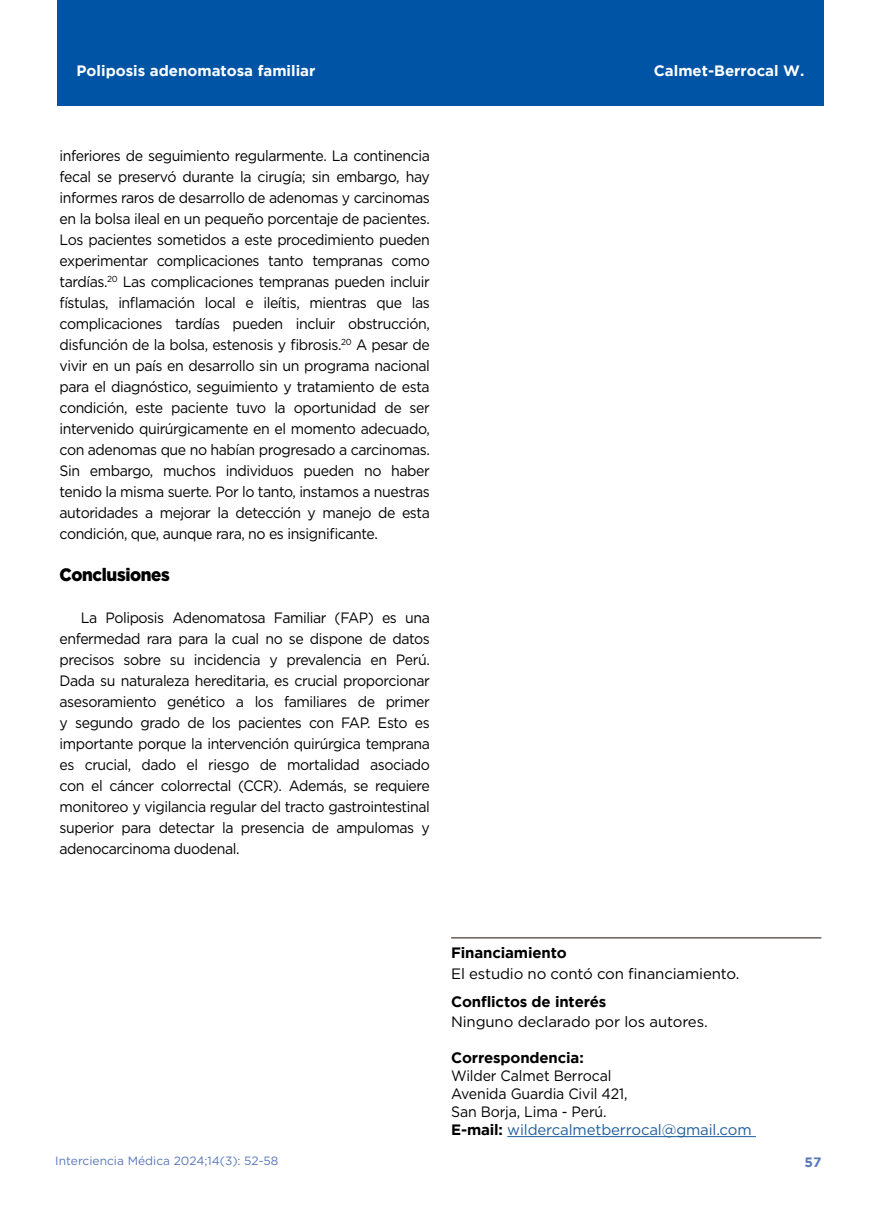
<style>
.page{position:relative;width:881px;height:1212px;background:#fff}
.page>*{position:absolute;margin:0;border:0;box-sizing:border-box;transform-origin:0 0}
.t1{font:900 18px "Gotham";letter-spacing:-.02em;color:#000;scale:.94 1}
.t2{font:15px/21px "Gotham";letter-spacing:-.01em;color:#000;text-align:justify;scale:.94 1}
.t3{font:15px "Gotham";letter-spacing:-.01em;color:#000}
.t4{font:700 15px "Gotham";letter-spacing:-.01em;color:#000}
.t5{font:700 15px "Gotham";color:#fff}
.t6{font:700 13.5px "Gotham";color:#5a77ba}
.t7{font:12px "Gotham";color:#5a77ba}
.s1{font-weight:700}
.s2{color:#215e9e}
</style>
<div class="page">
<div style="left:57px;top:0;width:766px;height:106px;background:#0054a6"></div>
<hr style="left:451px;top:937px;width:370px;height:1px;background:#250d0d">
<hr style="left:507px;top:1136px;width:248px;height:1px;background:#215e9e">
<p class="t5" style="left:77px;top:62px;width:240px">Poliposis adenomatosa familiar</p>
<p class="t5" style="left:653px;top:62px;width:152px">Calmet-Berrocal W.</p>
<p class="t2" style="left:60px;top:145px;width:395px">inferiores de seguimiento regularmente. La continencia fecal se preservó durante la cirugía; sin embargo, hay informes raros de desarrollo de adenomas y carcinomas en la bolsa ileal en un pequeño porcentaje de pacientes.<br>Los pacientes sometidos a este procedimiento pueden experimentar complicaciones tanto tempranas como tardías.<sup>20</sup> Las complicaciones tempranas pueden incluir fístulas, inflamación local e ileítis, mientras que las complicaciones tardías pueden incluir obstrucción, disfunción de la bolsa, estenosis y fibrosis.<sup>20</sup> A pesar de vivir en un país en desarrollo sin un programa nacional para el diagnóstico, seguimiento y tratamiento de esta condición, este paciente tuvo la oportunidad de ser intervenido quirúrgicamente en el momento adecuado, con adenomas que no habían progresado a carcinomas.<br>Sin embargo, muchos individuos pueden no haber tenido la misma suerte. Por lo tanto, instamos a nuestras autoridades a mejorar la detección y manejo de esta condición, que, aunque rara, no es insignificante.</p>
<p class="t1" style="left:60px;top:564px;width:119px">Conclusiones</p>
<p class="t2" style="left:60px;top:607px;width:395px;text-indent:21px">La Poliposis Adenomatosa Familiar (FAP) es una enfermedad rara para la cual no se dispone de datos precisos sobre su incidencia y prevalencia en Perú.<br>Dada su naturaleza hereditaria, es crucial proporcionar asesoramiento genético a los familiares de primer y segundo grado de los pacientes con FAP. Esto es importante porque la intervención quirúrgica temprana es crucial, dado el riesgo de mortalidad asociado con el cáncer colorrectal (CCR). Además, se requiere monitoreo y vigilancia regular del tracto gastrointestinal superior para detectar la presencia de ampulomas y adenocarcinoma duodenal.</p>
<p class="t7" style="left:55px;top:1153px;width:224px">Interciencia Médica 2024;14(3): 52-58</p>
<p class="t4" style="left:451px;top:944px;width:117px">Financiamiento</p>
<p class="t3" style="left:451px;top:963px;width:290px">El estudio no contó con financiamiento.</p>
<p class="t4" style="left:451px;top:993px;width:157px">Conflictos de interés</p>
<p class="t3" style="left:451px;top:1012px;width:258px">Ninguno declarado por los autores.</p>
<p class="t4" style="left:451px;top:1049px;width:134px">Correspondencia:</p>
<p class="t2" style="left:451px;top:1066px;width:321px;line-height:18px;text-align:left">Wilder Calmet Berrocal<br>Avenida Guardia Civil 421,<br>San Borja, Lima - Perú.<br><span class="s1">E-mail:</span> <span class="s2">wildercalmetberrocal@gmail.com</span></p>
<p class="t6" style="left:804px;top:1154px;width:18px">57</p>
</div>
